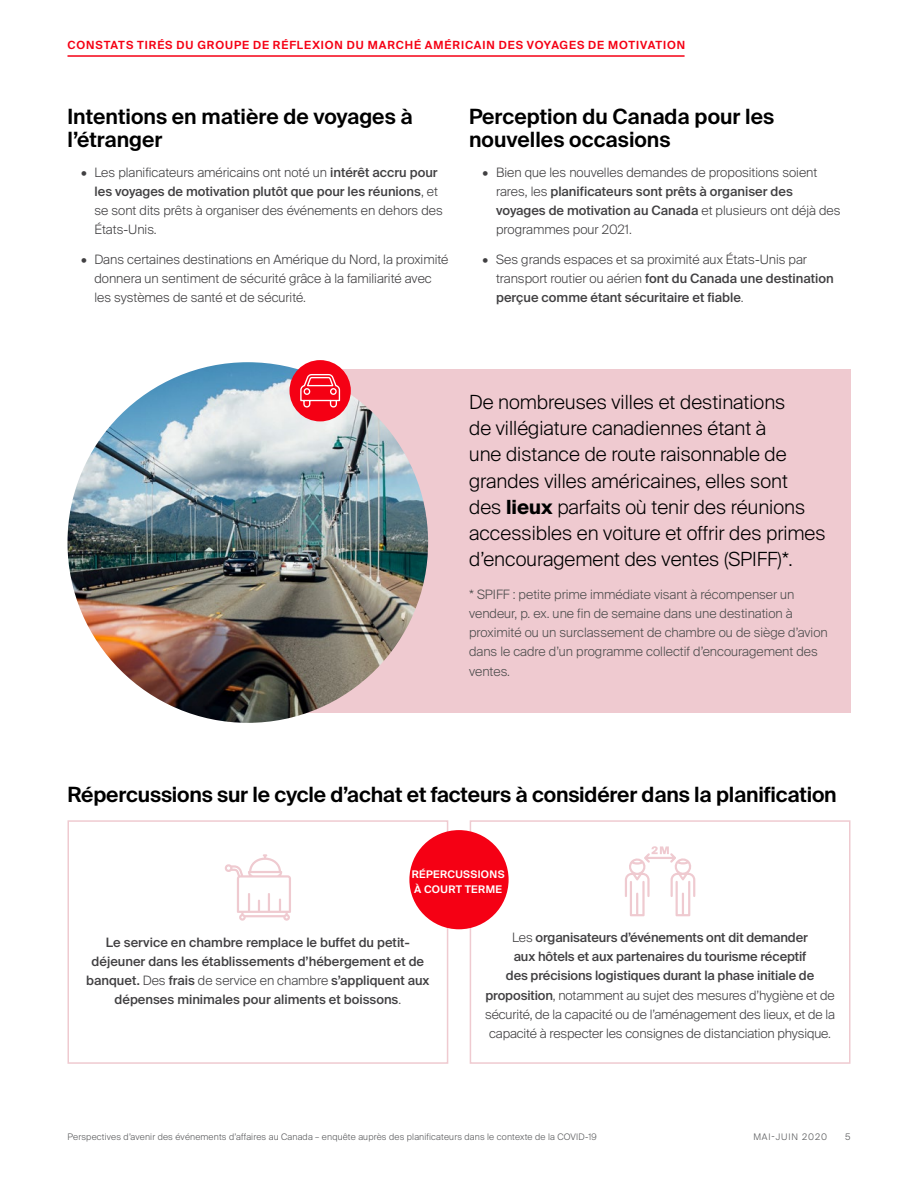
<style>
.page{position:relative;width:918px;height:1188px;background:#fff}
.page>*{position:absolute;margin:0;border:0;box-sizing:border-box;transform-origin:0 0}
.sub_heads_2{font:600 21px/22.5px "Suisse Intl";letter-spacing:-.005em;color:#000}
.feature_text_smaller{font:300 19.5px/26.2px "Suisse Intl";color:#000}
.body_centered{font:300 12.9px/19.2px "Suisse Intl";color:#414042}
.body{font:300 12.9px/19.2px "Suisse Intl";color:#4d4d4d}
.body_centered-2{font:500 12.9px/19.2px "Suisse Intl";color:#414042;text-align:center}
.t1{font:600 11.25px "Suisse Intl";letter-spacing:.08em;color:#f50014}
.sub_heads_3{font:600 10.5px/15px "Suisse Intl";letter-spacing:.035em;color:#fff}
.t2{font:300 9px "Suisse Intl";letter-spacing:.02em;color:#58595b}
.t3{font:300 9px "Suisse Intl";letter-spacing:.1em;color:#58595b}
.s1{font-weight:500}
.s2{font-weight:700}
.s3{font-weight:300}
</style>
<div class="page">
<hr style="left:68px;top:55px;width:617px;height:2px;background:#f50014">
<div style="left:235px;top:369px;width:615px;height:343px;background:#efcad0"></div>
<img style="left:68px;top:362px;width:360px;height:361px;border-radius:180px">
<div style="left:289px;top:360px;width:62px;height:61px;background:#f50014;border-radius:50%"></div>
<svg style="left:300px;top:374px;width:40px;height:34px"></svg>
<svg style="left:225px;top:854px;width:66px;height:67px"></svg>
<div style="left:68px;top:820px;width:380px;height:244px;border:2px solid #efcad0"></div>
<svg style="left:625px;top:846px;width:70px;height:70px"></svg>
<div style="left:470px;top:820px;width:380px;height:244px;border:2px solid #efcad0"></div>
<div style="left:409px;top:830px;width:100px;height:99px;background:#f50014;border-radius:50%"></div>
<p class="t1" style="left:68px;top:38px;width:619px">CONSTATS TIRÉS DU GROUPE DE RÉFLEXION DU MARCHÉ AMÉRICAIN DES VOYAGES DE MOTIVATION</p>
<p class="sub_heads_2" style="left:68px;top:106px;width:347px">Intentions en matière de voyages à l’étranger</p>
<p class="body_centered" style="left:94px;top:163px;width:350px;text-indent:-14px">• Les planificateurs américains ont noté un <span class="s1">intérêt accru pour les voyages de motivation plutôt que pour les réunions</span>, et se sont dits prêts à organiser des événements en dehors des États-Unis.</p>
<p class="body_centered" style="left:94px;top:250px;width:356px;text-indent:-14px">• Dans certaines destinations en Amérique du Nord, la proximité donnera un sentiment de sécurité grâce à la familiarité avec les systèmes de santé et de sécurité.</p>
<p class="sub_heads_2" style="left:469px;top:106px;width:307px">Perception du Canada pour les nouvelles occasions</p>
<p class="body_centered" style="left:496px;top:163px;width:346px;text-indent:-14px">• Bien que les nouvelles demandes de propositions soient rares, les <span class="s1">planificateurs sont prêts à organiser des voyages de motivation au Canada</span> et plusieurs ont déjà des programmes pour 2021.</p>
<p class="body_centered" style="left:496px;top:250px;width:339px;text-indent:-14px">• Ses grands espaces et sa proximité aux États-Unis par transport routier ou aérien <span class="s1">font du Canada une destination perçue comme étant sécuritaire et fiable</span>.</p>
<p class="feature_text_smaller" style="left:469px;top:389px;width:358px">De nombreuses villes et destinations<br>de villégiature canadiennes étant à<br>une distance de route raisonnable de grandes villes américaines, elles sont<br>des <span class="s2">lieux</span> parfaits où tenir des réunions accessibles en voiture et offrir des primes d’encouragement des ventes (SPIFF)*.</p>
<p class="body" style="left:469px;top:585px;width:360px">* SPIFF : petite prime immédiate visant à récompenser un vendeur, p. ex. une fin de semaine dans une destination à proximité ou un surclassement de chambre ou de siège d’avion dans le cadre d’un programme collectif d’encouragement des ventes.</p>
<p class="sub_heads_2" style="left:68px;top:784px;width:771px">Répercussions sur le cycle d’achat et facteurs à considérer dans la planification</p>
<p class="sub_heads_3" style="left:412px;top:867px;width:94px">RÉPERCUSSIONS<br>À COURT TERME</p>
<p class="body_centered-2" style="left:86px;top:932px;width:345px">Le service en chambre remplace le buffet du petit&shy;déjeuner dans les établissements d’hébergement et de banquet. <span class="s3">Des</span> frais <span class="s3">de service en chambre</span> s’appliquent aux dépenses minimales pour aliments et boissons<span class="s3">.</span></p>
<p class="body_centered" style="left:485px;top:928px;width:351px;text-align:center">Les <span class="s1">organisateurs d’événements ont dit demander<br>aux hôtels et aux partenaires du tourisme réceptif<br>des précisions logistiques durant la phase initiale de proposition</span>, notamment au sujet des mesures d’hygiène et de sécurité, de la capacité ou de l’aménagement des lieux, et de la capacité à respecter les consignes de distanciation physique.</p>
<p class="t2" style="left:68px;top:1132px;width:531px">Perspectives d’avenir des événements d’affaires au Canada – enquête auprès des planificateurs dans le contexte de la COVID-19</p>
<p class="t3" style="left:754px;top:1132px;width:75px">MAI-JUIN 2020</p>
<p class="t2" style="left:845px;top:1132px;width:7px">5</p>
</div>
